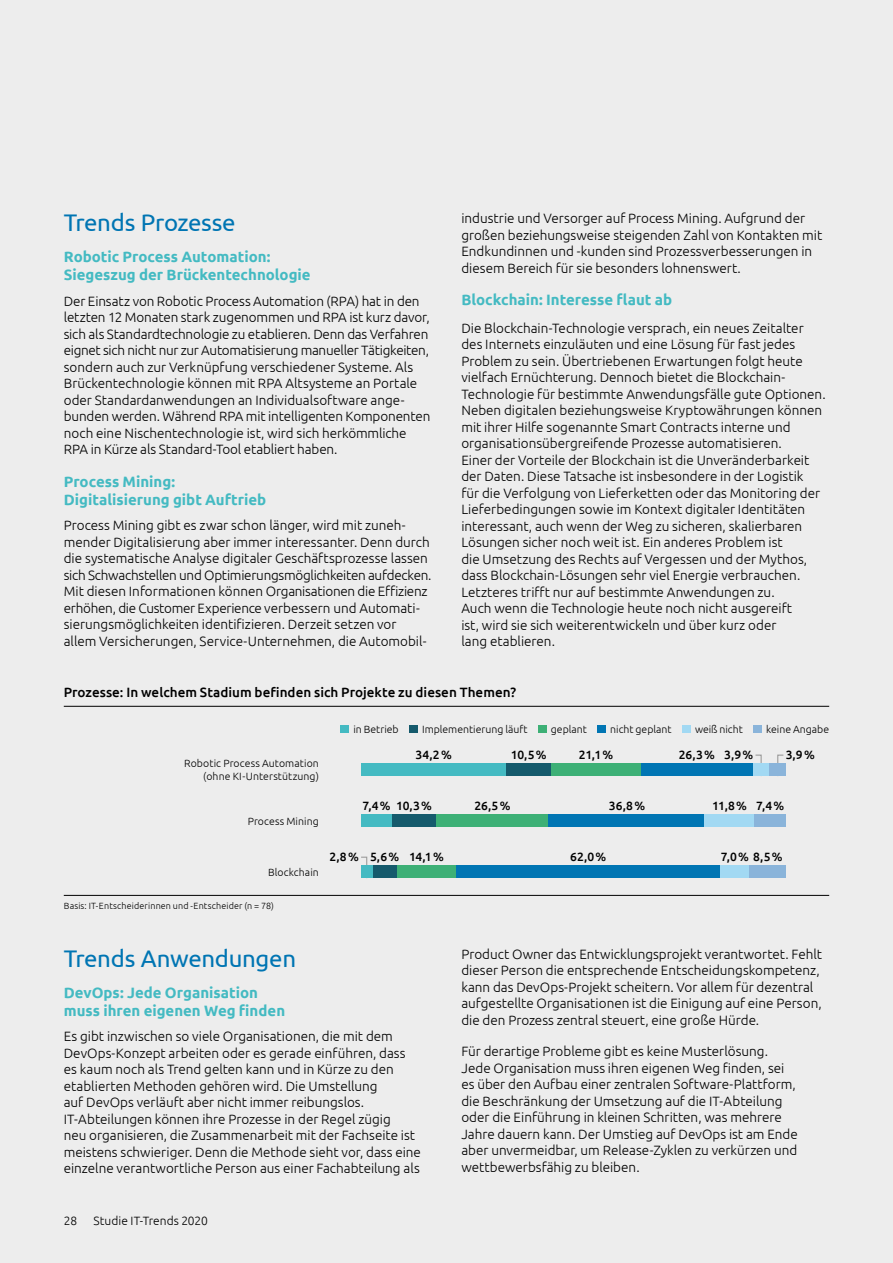
<style>
.page{position:relative;width:893px;height:1263px;background:#ededed}
.page>*{position:absolute;margin:0;border:0;box-sizing:border-box;transform-origin:0 0}
.t1{font:24px "Ubuntu";letter-spacing:-.015em;color:#0075b3}
.t2{font:700 15px/18px "Ubuntu";color:#44bac2}
.t3{font:300 13.5px/16.5px "Ubuntu";color:#000}
.t4{font:500 13.5px "Ubuntu";color:#000}
.t5{font:500 12px "Ubuntu";letter-spacing:-.015em;color:#000}
.t6{font:300 12px "Ubuntu";letter-spacing:.005em;color:#000}
.t7{font:300 10.5px/12.8px "Ubuntu";letter-spacing:.005em;color:#000;text-align:right}
.t8{font:300 9px "Ubuntu";letter-spacing:.015em;color:#000}
</style>
<div class="page">
<svg style="left:361px;top:856px;width:7px;height:9px"></svg>
<hr style="left:64px;top:706px;width:765px;height:1px;background:#000">
<hr style="left:64px;top:895px;width:765px;height:1px;background:#000">
<svg style="left:755px;top:754px;width:7px;height:9px"></svg>
<svg style="left:777px;top:754px;width:7px;height:9px"></svg>
<div style="left:361px;top:763px;width:145px;height:13px;background:#44bac2"></div>
<div style="left:361px;top:814px;width:31px;height:13px;background:#44bac2"></div>
<div style="left:361px;top:865px;width:12px;height:13px;background:#44bac2"></div>
<div style="left:506px;top:763px;width:45px;height:13px;background:#155a6c"></div>
<div style="left:392px;top:814px;width:44px;height:13px;background:#155a6c"></div>
<div style="left:373px;top:865px;width:23px;height:13px;background:#155a6c"></div>
<div style="left:551px;top:763px;width:90px;height:13px;background:#3db076"></div>
<div style="left:436px;top:814px;width:112px;height:13px;background:#3db076"></div>
<div style="left:396px;top:865px;width:60px;height:13px;background:#3db076"></div>
<div style="left:641px;top:763px;width:112px;height:13px;background:#0075b3"></div>
<div style="left:548px;top:814px;width:157px;height:13px;background:#0075b3"></div>
<div style="left:456px;top:865px;width:264px;height:13px;background:#0075b3"></div>
<div style="left:753px;top:763px;width:16px;height:13px;background:#a2d9f3"></div>
<div style="left:705px;top:814px;width:50px;height:13px;background:#a2d9f3"></div>
<div style="left:720px;top:865px;width:30px;height:13px;background:#a2d9f3"></div>
<div style="left:769px;top:763px;width:17px;height:13px;background:#8ab4da"></div>
<div style="left:755px;top:814px;width:31px;height:13px;background:#8ab4da"></div>
<div style="left:750px;top:865px;width:36px;height:13px;background:#8ab4da"></div>
<div style="left:341px;top:725px;width:8px;height:7px;background:#44bac2"></div>
<div style="left:409px;top:725px;width:9px;height:7px;background:#155a6c"></div>
<div style="left:538px;top:725px;width:9px;height:7px;background:#3db076"></div>
<div style="left:598px;top:725px;width:8px;height:7px;background:#0075b3"></div>
<div style="left:682px;top:725px;width:9px;height:7px;background:#a2d9f3"></div>
<div style="left:753px;top:725px;width:9px;height:7px;background:#8ab4da"></div>
<h1 class="t1" style="left:64px;top:208px;width:173px">Trends Prozesse</h1>
<p class="t2" style="left:64px;top:247px;width:248px">Robotic Process Automation:<br>Siegeszug der Brückentechnologie</p>
<p class="t3" style="left:64px;top:292px;width:368px">Der Einsatz von Robotic Process Automation (RPA) hat in den letzten 12 Monaten stark zugenommen und RPA ist kurz davor, sich als Standardtechnologie zu etablieren. Denn das Verfahren eignet sich nicht nur zur Automatisierung manueller Tätigkeiten, sondern auch zur Verknüpfung verschiedener Systeme. Als Brückentechnologie können mit RPA Altsysteme an Portale oder Standardanwendungen an Individualsoftware ange&shy;bunden werden. Während RPA mit intelligenten Komponenten noch eine Nischentechnologie ist, wird sich herkömmliche RPA in Kürze als Standard-Tool etabliert haben.</p>
<p class="t2" style="left:64px;top:472px;width:204px">Process Mining:<br>Digitalisierung gibt Auftrieb</p>
<p class="t3" style="left:64px;top:517px;width:369px">Process Mining gibt es zwar schon länger, wird mit zuneh&shy;mender Digitalisierung aber immer interessanter. Denn durch die systematische Analyse digitaler Geschäftsprozesse lassen sich Schwachstellen und Optimierungsmöglichkeiten aufdecken.<br>Mit diesen Informationen können Organisationen die Effizienz erhöhen, die Customer Experience verbessern und Automati&shy;sierungsmöglichkeiten identifizieren. Derzeit setzen vor allem Versicherungen, Service-Unternehmen, die Automobil-</p>
<p class="t3" style="left:461px;top:210px;width:362px">industrie und Versorger auf Process Mining. Aufgrund der großen beziehungsweise steigenden Zahl von Kontakten mit Endkundinnen und -kunden sind Prozessverbesserungen in diesem Bereich für sie besonders lohnenswert.</p>
<p class="t2" style="left:461px;top:291px;width:212px">Blockchain: Interesse flaut ab</p>
<p class="t3" style="left:461px;top:319px;width:366px">Die Blockchain-Technologie versprach, ein neues Zeitalter des Internets einzuläuten und eine Lösung für fast jedes Problem zu sein. Übertriebenen Erwartungen folgt heute vielfach Ernüchterung. Dennoch bietet die Blockchain-Technologie für bestimmte Anwendungsfälle gute Optionen.<br>Neben digitalen beziehungsweise Kryptowährungen können mit ihrer Hilfe sogenannte Smart Contracts interne und organisationsübergreifende Prozesse automatisieren.<br>Einer der Vorteile der Blockchain ist die Unveränderbarkeit der Daten. Diese Tatsache ist insbesondere in der Logistik<br>für die Verfolgung von Lieferketten oder das Monitoring der Lieferbedingungen sowie im Kontext digitaler Identitäten interessant, auch wenn der Weg zu sicheren, skalierbaren Lösungen sicher noch weit ist. Ein anderes Problem ist<br>die Umsetzung des Rechts auf Vergessen und der Mythos, dass Blockchain-Lösungen sehr viel Energie verbrauchen.<br>Letzteres trifft nur auf bestimmte Anwendungen zu.<br>Auch wenn die Technologie heute noch nicht ausgereift<br>ist, wird sie sich weiterentwickeln und über kurz oder<br>lang etablieren.</p>
<p class="t4" style="left:64px;top:684px;width:454px">Prozesse: In welchem Stadium befinden sich Projekte zu diesen Themen?</p>
<p class="t7" style="left:184px;top:757px;width:136px">Robotic Process Automation (ohne KI-Unterstützung)</p>
<p class="t7" style="left:248px;top:814px;width:73px">Process Mining</p>
<p class="t7" style="left:268px;top:865px;width:52px">Blockchain</p>
<p class="t8" style="left:64px;top:900px;width:212px">Basis: IT-Entscheiderinnen und -Entscheider (n = 78)</p>
<p class="t7" style="left:353px;top:722px;width:47px">in Betrieb</p>
<p class="t7" style="left:422px;top:722px;width:107px">Implementierung läuft</p>
<p class="t7" style="left:551px;top:722px;width:38px">geplant</p>
<p class="t7" style="left:610px;top:722px;width:63px">nicht geplant</p>
<p class="t7" style="left:695px;top:722px;width:49px">weiß nicht</p>
<p class="t7" style="left:766px;top:722px;width:64px">keine Angabe</p>
<p class="t5" style="left:415px;top:747px;width:38px">34,2%</p>
<p class="t5" style="left:511px;top:747px;width:37px">10,5%</p>
<p class="t5" style="left:579px;top:747px;width:36px">21,1%</p>
<p class="t5" style="left:679px;top:747px;width:38px">26,3%</p>
<p class="t5" style="left:724px;top:747px;width:31px">3,9%</p>
<p class="t5" style="left:786px;top:747px;width:31px">3,9%</p>
<p class="t5" style="left:396px;top:798px;width:37px">10,3%</p>
<p class="t5" style="left:362px;top:798px;width:30px">7,4%</p>
<p class="t5" style="left:474px;top:798px;width:38px">26,5%</p>
<p class="t5" style="left:609px;top:798px;width:38px">36,8%</p>
<p class="t5" style="left:712px;top:798px;width:74px">11,8% 7,4%</p>
<p class="t5" style="left:329px;top:849px;width:31px">2,8%</p>
<p class="t5" style="left:370px;top:849px;width:31px">5,6%</p>
<p class="t5" style="left:409px;top:849px;width:36px">14,1%</p>
<p class="t5" style="left:570px;top:849px;width:38px">62,0%</p>
<p class="t5" style="left:721px;top:849px;width:63px">7,0% 8,5%</p>
<h1 class="t1" style="left:64px;top:944px;width:234px">Trends Anwendungen</h1>
<p class="t2" style="left:64px;top:983px;width:223px">DevOps: Jede Organisation muss ihren eigenen Weg finden</p>
<p class="t3" style="left:64px;top:1028px;width:359px">Es gibt inzwischen so viele Organisationen, die mit dem DevOps-Konzept arbeiten oder es gerade einführen, dass es kaum noch als Trend gelten kann und in Kürze zu den etablierten Methoden gehören wird. Die Umstellung<br>auf DevOps verläuft aber nicht immer reibungslos.<br>IT-Abteilungen können ihre Prozesse in der Regel zügig<br>neu organisieren, die Zusammenarbeit mit der Fachseite ist meistens schwieriger. Denn die Methode sieht vor, dass eine einzelne verantwortliche Person aus einer Fachabteilung als</p>
<p class="t6" style="left:64px;top:1213px;width:15px">28</p>
<p class="t6" style="left:94px;top:1213px;width:116px">Studie IT-Trends 2020</p>
<p class="t3" style="left:461px;top:945px;width:362px">Product Owner das Entwicklungsprojekt verantwortet. Fehlt dieser Person die entsprechende Entscheidungskompetenz, kann das DevOps-Projekt scheitern. Vor allem für dezentral aufgestellte Organisationen ist die Einigung auf eine Person, die den Prozess zentral steuert, eine große Hürde.</p>
<p class="t3" style="left:461px;top:1043px;width:338px">Für derartige Probleme gibt es keine Musterlösung.<br>Jede Organisation muss ihren eigenen Weg finden, sei es über den Aufbau einer zentralen Software-Plattform, die Beschränkung der Umsetzung auf die IT-Abteilung oder die Einführung in kleinen Schritten, was mehrere Jahre dauern kann. Der Umstieg auf DevOps ist am Ende aber unvermeidbar, um Release-Zyklen zu verkürzen und wettbewerbsfähig zu bleiben.</p>
</div>
